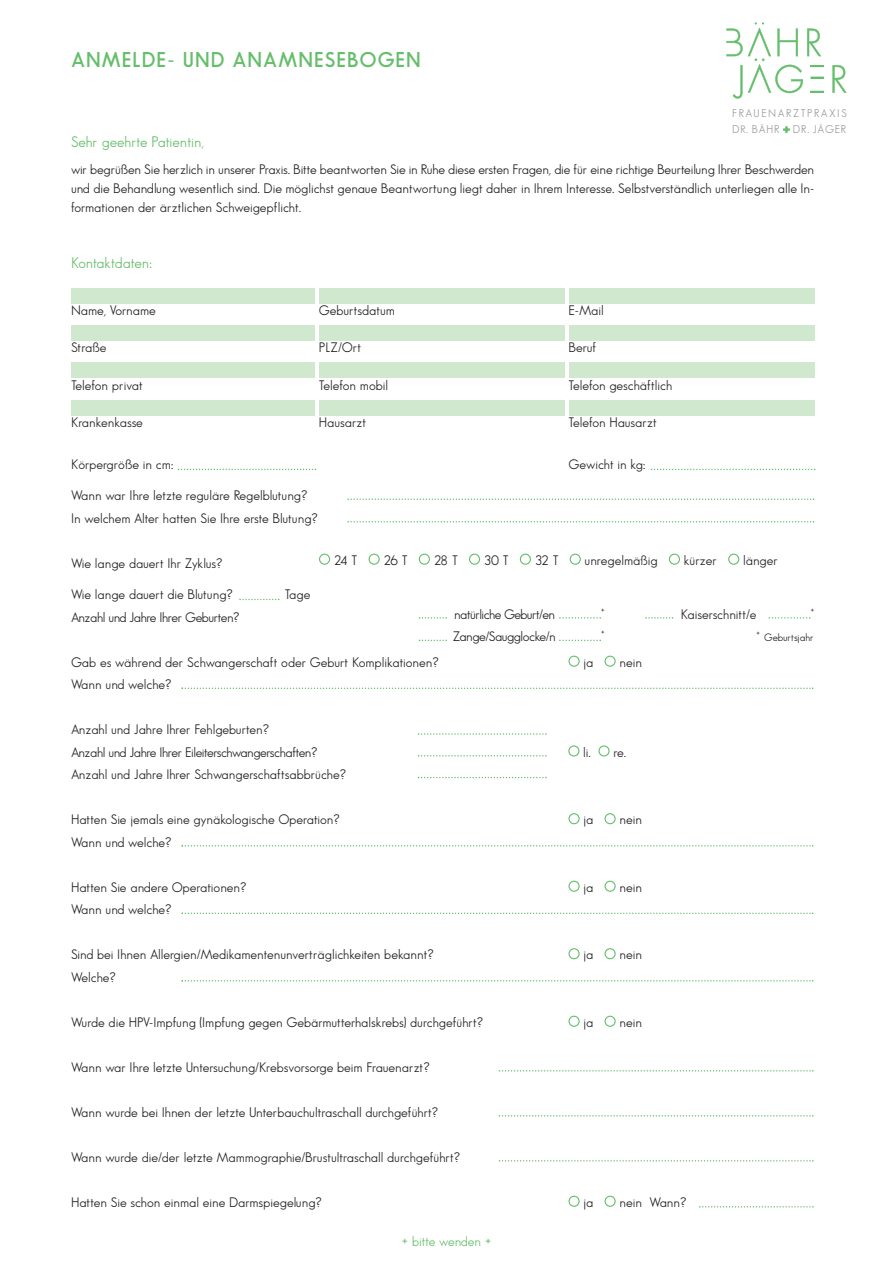
<style>
.page{position:relative;width:893px;height:1263px;background:#fff}
.page>*{position:absolute;margin:0;border:0;box-sizing:border-box;transform-origin:0 0}
.t1{font:600 21px "Sans Serif FLF";letter-spacing:.05em;color:#65be6b}
.t2{font:15px "Sans Serif FLF";color:#65be6b}
.t3{font:13.5px/22.5px "Sans Serif FLF";color:#231f20}
.t4{font:13.5px/22.5px "Sans Serif FLF";letter-spacing:-.03em;color:#231f20}
.t5{font:13.5px "Sans Serif FLF";letter-spacing:-.04em;color:#231f20}
.t6{font:13.5px "Sans Serif FLF";color:#65be6b}
.t7{font:10.95px/16.5px "Sans Serif FLF";letter-spacing:.125em;color:#999}
.t8{font:10.8px "Sans Serif FLF";color:#231f20}
.t9{font:10.5px "Sans Serif FLF";color:#231f20}
.s1{font-size:10.5px}
.s2{font-size:22.8px;color:#65be6b}
.s3{font-size:18px}
</style>
<div class="page">
<svg style="left:182px;top:845px;width:631px;height:1px"></svg>
<svg style="left:182px;top:912px;width:631px;height:2px"></svg>
<svg style="left:182px;top:980px;width:631px;height:1px"></svg>
<svg style="left:499px;top:1070px;width:315px;height:1px"></svg>
<svg style="left:499px;top:1115px;width:315px;height:1px"></svg>
<svg style="left:499px;top:1160px;width:315px;height:1px"></svg>
<svg style="left:347px;top:498px;width:467px;height:2px"></svg>
<svg style="left:347px;top:521px;width:467px;height:1px"></svg>
<svg style="left:568px;top:745px;width:11px;height:11px"></svg>
<svg style="left:598px;top:745px;width:12px;height:11px"></svg>
<svg style="left:182px;top:687px;width:631px;height:2px"></svg>
<svg style="left:783px;top:126px;width:7px;height:7px"></svg>
<svg style="left:726px;top:22px;width:98px;height:77px"></svg>
<svg style="left:832px;top:65px;width:15px;height:28px"></svg>
<svg style="left:319px;top:554px;width:11px;height:11px"></svg>
<svg style="left:369px;top:554px;width:11px;height:11px"></svg>
<svg style="left:419px;top:554px;width:11px;height:11px"></svg>
<svg style="left:469px;top:554px;width:11px;height:11px"></svg>
<svg style="left:520px;top:554px;width:11px;height:11px"></svg>
<svg style="left:570px;top:554px;width:11px;height:11px"></svg>
<svg style="left:669px;top:554px;width:11px;height:11px"></svg>
<svg style="left:728px;top:554px;width:11px;height:11px"></svg>
<div style="left:71px;top:288px;width:744px;height:15px;background:#d0e8cd"></div>
<div style="left:71px;top:325px;width:744px;height:16px;background:#d0e8cd"></div>
<div style="left:71px;top:362px;width:744px;height:16px;background:#d0e8cd"></div>
<div style="left:71px;top:400px;width:743px;height:16px;background:#d0e8cd"></div>
<hr style="left:315px;top:279px;width:4px;height:179px;background:#fff">
<hr style="left:565px;top:279px;width:3px;height:160px;background:#fff">
<svg style="left:568px;top:1016px;width:12px;height:11px"></svg>
<svg style="left:604px;top:1016px;width:12px;height:11px"></svg>
<svg style="left:568px;top:1196px;width:12px;height:11px"></svg>
<svg style="left:604px;top:1196px;width:12px;height:11px"></svg>
<svg style="left:568px;top:813px;width:12px;height:11px"></svg>
<svg style="left:604px;top:813px;width:12px;height:11px"></svg>
<svg style="left:568px;top:881px;width:12px;height:11px"></svg>
<svg style="left:604px;top:881px;width:12px;height:11px"></svg>
<svg style="left:568px;top:948px;width:12px;height:11px"></svg>
<svg style="left:604px;top:948px;width:12px;height:11px"></svg>
<svg style="left:568px;top:656px;width:12px;height:11px"></svg>
<svg style="left:604px;top:656px;width:12px;height:11px"></svg>
<svg style="left:651px;top:469px;width:164px;height:1px"></svg>
<svg style="left:178px;top:469px;width:138px;height:1px"></svg>
<svg style="left:239px;top:599px;width:40px;height:1px"></svg>
<svg style="left:419px;top:617px;width:28px;height:2px"></svg>
<svg style="left:559px;top:617px;width:42px;height:2px"></svg>
<svg style="left:419px;top:640px;width:28px;height:1px"></svg>
<svg style="left:559px;top:640px;width:42px;height:1px"></svg>
<svg style="left:645px;top:617px;width:28px;height:2px"></svg>
<svg style="left:769px;top:617px;width:41px;height:2px"></svg>
<svg style="left:418px;top:733px;width:129px;height:2px"></svg>
<svg style="left:418px;top:755px;width:129px;height:1px"></svg>
<svg style="left:418px;top:777px;width:129px;height:1px"></svg>
<svg style="left:699px;top:1206px;width:115px;height:1px"></svg>
<h1 class="t1" style="left:71px;top:47px;width:351px">ANMELDE- UND ANAMNESEBOGEN</h1>
<p class="t7" style="left:732px;top:105px;width:116px">FRAUENARZTPRAXIS<br>D<span class="s1">R</span>. BÄHR <span class="s2">+</span> DR. JÄGER</p>
<p class="t2" style="left:71px;top:134px;width:135px">Sehr geehrte Patientin,</p>
<p class="t3" style="left:71px;top:160px;width:745px;line-height:18.8px;text-align:justify">wir begrüßen Sie herzlich in unserer Praxis. Bitte beantworten Sie in Ruhe diese ersten Fragen, die für eine richtige Beurteilung Ihrer Beschwerden und die Behandlung wesentlich sind. Die möglichst genaue Beantwortung liegt daher in Ihrem Interesse. Selbstverständlich unterliegen alle In&shy;formationen der ärztlichen Schweigepflicht.</p>
<p class="t2" style="left:71px;top:254px;width:83px">Kontaktdaten:</p>
<p class="t3" style="left:71px;top:299px;width:86px">Name, Vorname</p>
<p class="t3" style="left:71px;top:336px;width:37px">Straße</p>
<p class="t3" style="left:71px;top:374px;width:73px">Telefon privat</p>
<p class="t3" style="left:71px;top:411px;width:73px">Krankenkasse</p>
<p class="t3" style="left:71px;top:453px;width:104px">Körpergröße in cm:</p>
<p class="t3" style="left:71px;top:484px;width:248px">Wann war Ihre letzte reguläre Regelblutung?<br>In welchem Alter hatten Sie Ihre erste Blutung?</p>
<p class="t3" style="left:71px;top:552px;width:153px">Wie lange dauert Ihr Zyklus?</p>
<p class="t3" style="left:71px;top:583px;width:163px">Wie lange dauert die Blutung?</p>
<p class="t3" style="left:285px;top:583px;width:27px">Tage</p>
<p class="t4" style="left:71px;top:606px;width:170px">Anzahl und Jahre Ihrer Geburten?</p>
<p class="t3" style="left:71px;top:651px;width:369px">Gab es während der Schwangerschaft oder Geburt Komplikationen?<br>Wann und welche?</p>
<p class="t4" style="left:71px;top:718px;width:248px">Anzahl und Jahre Ihrer Fehlgeburten?<br>Anzahl und Jahre Ihrer Eileiterschwangerschaften?</p>
<p class="t3" style="left:319px;top:299px;width:77px">Geburtsdatum</p>
<p class="t3" style="left:319px;top:337px;width:44px">PLZ/Ort</p>
<p class="t3" style="left:319px;top:374px;width:71px">Telefon mobil</p>
<p class="t3" style="left:319px;top:412px;width:49px">Hausarzt</p>
<p class="t3" style="left:568px;top:299px;width:37px">E-Mail</p>
<p class="t3" style="left:568px;top:337px;width:29px">Beruf</p>
<p class="t3" style="left:568px;top:374px;width:105px">Telefon geschäftlich</p>
<p class="t3" style="left:568px;top:412px;width:90px">Telefon Hausarzt</p>
<p class="t3" style="left:568px;top:453px;width:79px">Gewicht in kg:</p>
<p class="t3" style="left:334px;top:549px;width:25px">24 T</p>
<p class="t3" style="left:383px;top:549px;width:26px">26 T</p>
<p class="t3" style="left:434px;top:549px;width:26px">28 T</p>
<p class="t3" style="left:484px;top:549px;width:26px">30 T</p>
<p class="t3" style="left:535px;top:549px;width:25px">32 T</p>
<p class="t3" style="left:585px;top:549px;width:75px">unregelmäßig</p>
<p class="t3" style="left:684px;top:549px;width:35px">kürzer</p>
<p class="t3" style="left:743px;top:549px;width:36px">länger</p>
<p class="t5" style="left:454px;top:606px;width:102px">natürliche Geburt/en</p>
<p class="t8" style="left:601px;top:603px;width:6px">+</p>
<p class="t4" style="left:453px;top:625px;width:105px">Zange/Saugglocke/n</p>
<p class="t8" style="left:601px;top:625px;width:6px">+</p>
<p class="t3" style="left:681px;top:603px;width:77px">Kaiserschnitt/e</p>
<p class="t8" style="left:810px;top:603px;width:6px">+</p>
<p class="t8" style="left:756px;top:625px;width:6px">+</p>
<p class="t9" style="left:764px;top:632px;width:51px">Geburtsjahr</p>
<p class="t3" style="left:583px;top:651px;width:11px">ja</p>
<p class="t3" style="left:619px;top:651px;width:24px">nein</p>
<p class="t3" style="left:583px;top:741px;width:45px">li. re.</p>
<p class="t3" style="left:71px;top:763px;width:276px">Anzahl und Jahre Ihrer Schwangerschaftsabbrüche?</p>
<p class="t3" style="left:71px;top:808px;width:270px">Hatten Sie jemals eine gynäkologische Operation?<br>Wann und welche?</p>
<p class="t3" style="left:71px;top:876px;width:177px">Hatten Sie andere Operationen?<br>Wann und welche?</p>
<p class="t3" style="left:71px;top:943px;width:364px">Sind bei Ihnen Allergien/Medikamentenunverträglichkeiten bekannt?<br>Welche?</p>
<p class="t3" style="left:71px;top:1011px;width:413px">Wurde die HPV-Impfung (Impfung gegen Gebärmutterhalskrebs) durchgeführt?</p>
<p class="t3" style="left:71px;top:1056px;width:360px">Wann war Ihre letzte Untersuchung/Krebsvorsorge beim Frauenarzt?</p>
<p class="t3" style="left:71px;top:1101px;width:368px">Wann wurde bei Ihnen der letzte Unterbauchultraschall durchgeführt?</p>
<p class="t3" style="left:71px;top:1146px;width:390px">Wann wurde die/der letzte Mammographie/Brustultraschall durchgeführt?</p>
<p class="t3" style="left:71px;top:1191px;width:252px">Hatten Sie schon einmal eine Darmspiegelung?</p>
<p class="t6" style="left:401px;top:1234px;width:92px"><span class="s3">+</span> bitte wenden <span class="s3">+</span></p>
<p class="t3" style="left:583px;top:808px;width:11px">ja</p>
<p class="t3" style="left:619px;top:808px;width:24px">nein</p>
<p class="t3" style="left:583px;top:876px;width:11px">ja</p>
<p class="t3" style="left:619px;top:876px;width:24px">nein</p>
<p class="t3" style="left:583px;top:943px;width:11px">ja</p>
<p class="t3" style="left:619px;top:943px;width:24px">nein</p>
<p class="t3" style="left:583px;top:1011px;width:11px">ja</p>
<p class="t3" style="left:619px;top:1011px;width:24px">nein</p>
<p class="t3" style="left:583px;top:1191px;width:11px">ja</p>
<p class="t3" style="left:619px;top:1191px;width:68px">nein Wann?</p>
</div>
